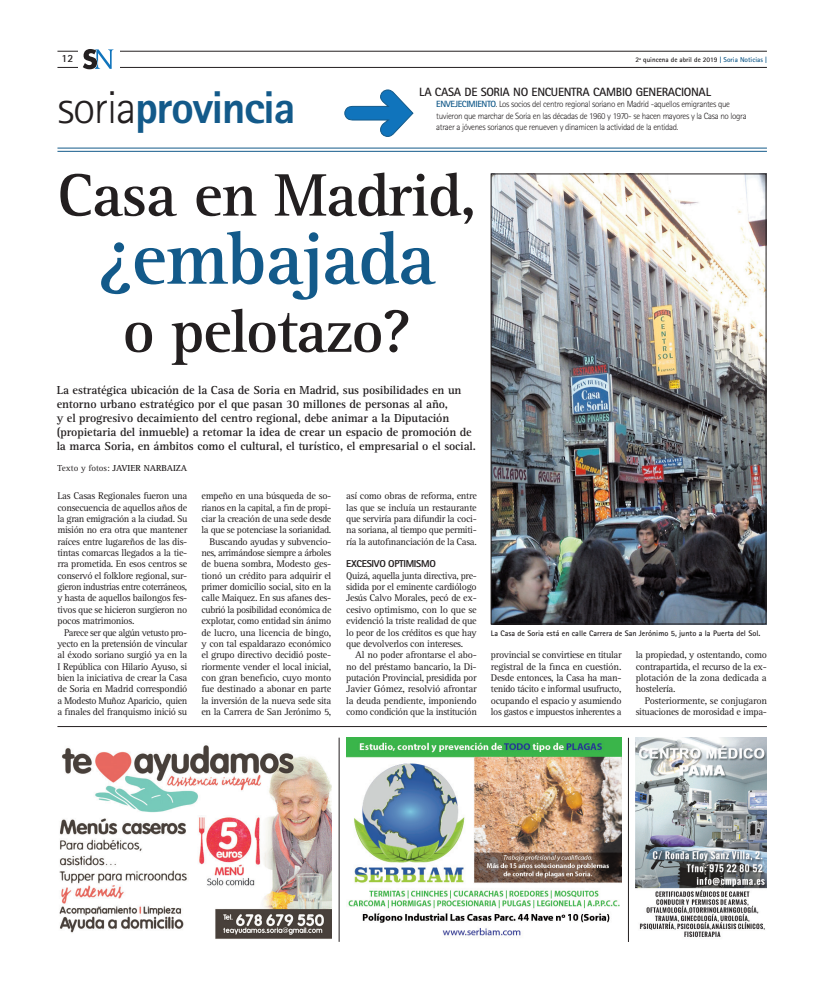
<style>
.page{position:relative;width:823px;height:993px;background:#fff}
.page>*{position:absolute;margin:0;border:0;box-sizing:border-box;transform-origin:0 0}
.t1{font:700 76px "Rotis Serif Std";letter-spacing:-.02em;color:#135a8a}
.t2{font:700 62px "Rotis Serif Std";letter-spacing:-.02em;color:#231f20}
.t3{font:800 46px "Rotis Sans Serif Std";letter-spacing:-.035em;color:#135a8a}
.t4{font:700 12px/14px "Rotis Serif Std";letter-spacing:-.01em;color:#231f20}
.t5{font:700 12px "Rotis Sans Serif Std";letter-spacing:-.025em;color:#231f20}
.t6{font:700 11px "Rotis Sans Serif Std";color:#231f20}
.t7{font:10px/11.3px "Rotis Serif Std";letter-spacing:-.03em;color:#231f20;text-align:justify}
.t8{font:800 10px "Rotis Sans Serif Std";letter-spacing:-.03em;color:#231f20}
.t9{font:300 9px/11px "Rotis Sans Serif Std";letter-spacing:-.04em;color:#231f20}
.t10{font:700 9px "Rotis Serif Std";color:#231f20}
.t11{font:700 8px "Rotis Sans Serif Std";color:#231f20}
.t12{font:700 7px "Rotis Sans Serif Std";color:#231f20}
.s1{color:#135a8a}
.s2{font-weight:300;color:#231f20}
.s3{font-weight:700;color:#135a8a}
.s4{font-weight:400}
</style>
<div class="page">
<hr style="left:57px;top:148px;width:709px;height:1px;background:#135a8a">
<hr style="left:57px;top:151px;width:709px;height:1px;background:#135a8a">
<svg style="left:344px;top:89px;width:70px;height:48px"></svg>
<hr style="left:57px;top:726px;width:709px;height:1px;background:#231f20">
<hr style="left:57px;top:67px;width:709px;height:1px;background:#231f20">
<hr style="left:57px;top:51px;width:709px;height:1px;background:#231f20">
<img style="left:492px;top:176px;width:271px;height:446px">
<div style="left:490px;top:174px;width:275px;height:450px;border:1px solid #231f20"></div>
<img style="left:346px;top:737px;width:275px;height:199px">
<img style="left:59px;top:745px;width:272px;height:194px">
<img style="left:635px;top:737px;width:130px;height:201px">
<hr style="left:339px;top:737px;width:1px;height:204px;background:#231f20">
<hr style="left:628px;top:737px;width:1px;height:204px;background:#231f20">
<div style="left:78px;top:48px;width:41px;height:22px;background:#fff"></div>
<svg style="left:83px;top:49px;width:30px;height:20px"></svg>
<p class="t6" style="left:61px;top:52px;width:14px">12</p>
<p class="t12" style="left:635px;top:56px;width:133px">2ª quincena de abril de 2019 <span class="s1">| Soria Noticias |</span></p>
<h3 class="t3" style="left:57px;top:78px;width:239px"><span class="s2">soria</span>provincia</h3>
<p class="t5" style="left:419px;top:85px;width:293px">LA CASA DE SORIA NO ENCUENTRA CAMBIO GENERACIONAL</p>
<p class="t9" style="left:436px;top:99px;width:311px"><span class="s3">ENVEJECIMIENTO</span>. Los socios del centro regional soriano en Madrid -aquellos emigrantes que tuvieron que marchar de Soria en las décadas de 1960 y 1970- se hacen mayores y la Casa no logra atraer a jóvenes sorianos que renueven y dinamicen la actividad de la entidad.</p>
<h2 class="t2" style="left:57px;top:158px;width:420px">Casa en Madrid,</h2>
<h1 class="t1" style="left:98px;top:214px;width:339px">¿embajada</h1>
<h2 class="t2" style="left:122px;top:294px;width:289px">o pelotazo?</h2>
<p class="t4" style="left:57px;top:383px;width:420px">La estratégica ubicación de la Casa de Soria en Madrid, sus posibilidades en un entorno urbano estratégico por el que pasan 30 millones de personas al año,<br>y el progresivo decaimiento del centro regional, debe animar a la Diputación (propietaria del inmueble) a retomar la idea de crear un espacio de promoción de la marca Soria, en ámbitos como el cultural, el turístico, el empresarial o el social.</p>
<p class="t10" style="left:57px;top:462px;width:131px"><span class="s4">Texto y fotos:</span> JAVIER NARBAIZA</p>
<p class="t7" style="left:57px;top:490px;width:131px">Las Casas Regionales fueron una consecuencia de aquellos años de la gran emigración a la ciudad. Su misión no era otra que mantener raíces entre lugareños de las dis&shy;tintas comarcas llegados a la tie&shy;rra prometida. En esos centros se conservó el folklore regional, sur&shy;gieron industrias entre coterráneos, y hasta de aquellos bailongos fes&shy;tivos que se hicieron surgieron no pocos matrimonios.</p>
<p class="t7" style="left:57px;top:626px;width:131px;text-indent:7px">Parece ser que algún vetusto pro&shy;yecto en la pretensión de vincular al éxodo soriano surgió ya en la I República con Hilario Ayuso, si bien la iniciativa de crear la Casa de Soria en Madrid correspondió a Modesto Muñoz Aparicio, quien a finales del franquismo inició su</p>
<p class="t7" style="left:201px;top:490px;width:131px;text-align:right">empeño en una búsqueda de so&shy;rianos en la capital, a fin de propi&shy;ciar la creación de una sede desde la que se potenciase la sorianidad.<br>Buscando ayudas y subvencio&shy;nes, arrimándose siempre a árboles de buena sombra, Modesto ges&shy;tionó un crédito para adquirir el primer domicilio social, sito en la calle Maiquez. En sus afanes des&shy;cubrió la posibilidad económica de explotar, como entidad sin ánimo de lucro, una licencia de bingo, y con tal espaldarazo económico el grupo directivo decidió poste&shy;riormente vender el local inicial, con gran beneficio, cuyo monto fue destinado a abonar en parte la inversión de la nueva sede sita en la Carrera de San Jerónimo 5,</p>
<p class="t7" style="left:346px;top:490px;width:132px">así como obras de reforma, entre las que se incluía un restaurante que serviría para difundir la coci&shy;na soriana, al tiempo que permiti&shy;ría la autofinanciación de la Casa.</p>
<p class="t8" style="left:346px;top:557px;width:91px">EXCESIVO OPTIMISMO</p>
<p class="t7" style="left:346px;top:570px;width:132px">Quizá, aquella junta directiva, pre&shy;sidida por el eminente cardiólogo Jesús Calvo Morales, pecó de ex&shy;cesivo optimismo, con lo que se evidenció la triste realidad de que lo peor de los créditos es que hay que devolverlos con intereses.</p>
<p class="t7" style="left:346px;top:649px;width:132px;text-indent:9px">Al no poder afrontarse el abo&shy;no del préstamo bancario, la Di&shy;putación Provincial, presidida por Javier Gómez, resolvió afrontar la deuda pendiente, imponiendo como condición que la institución</p>
<p class="t7" style="left:490px;top:649px;width:132px">provincial se convirtiese en titular registral de la finca en cuestión.<br>Desde entonces, la Casa ha man&shy;tenido tácito e informal usufructo, ocupando el espacio y asumiendo los gastos e impuestos inherentes a</p>
<p class="t11" style="left:490px;top:627px;width:271px">La Casa de Soria está en calle Carrera de San Jerónimo 5, junto a la Puerta del Sol.</p>
<p class="t7" style="left:635px;top:649px;width:133px">la propiedad, y ostentando, como contrapartida, el recurso de la ex&shy;plotación de la zona dedicada a hostelería.</p>
<p class="t7" style="left:635px;top:694px;width:133px;text-align:right">Posteriormente, se conjugaron situaciones de morosidad e impa-</p>
</div>
